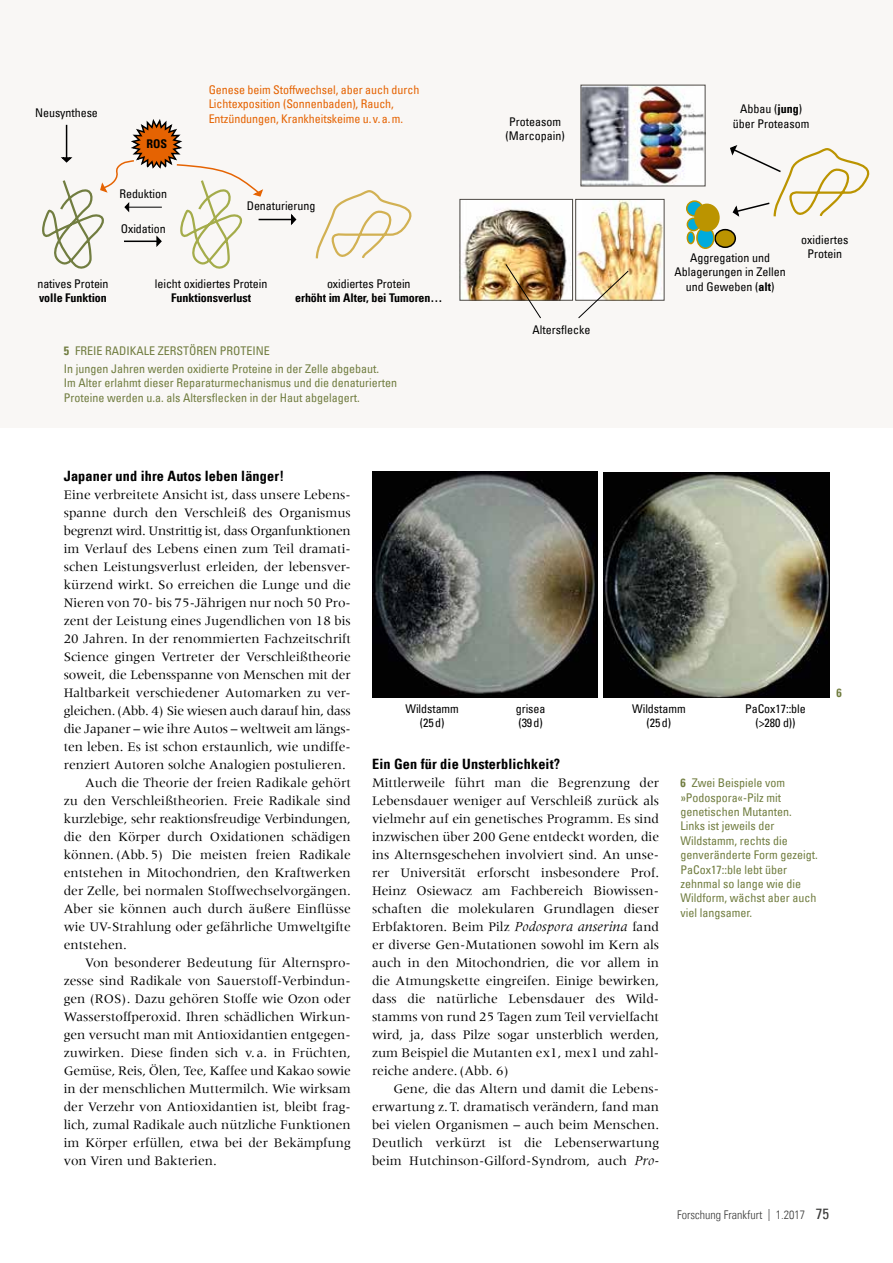
<style>
.page{position:relative;width:893px;height:1263px;background:#fff}
.page>*{position:absolute;margin:0;border:0;box-sizing:border-box;transform-origin:0 0}
.t1{font:14.25px "Univers Com 67 Bold Cond";letter-spacing:.01em;color:#000}
.t2{font:13.5px/18px "Meridien";color:#000;text-align:justify}
.t3{font:13.5px "Meridien";letter-spacing:-.02em;color:#000}
.t4{font:condensed 12px/14.4px "Univers Com 57";color:#717d40}
.t5{font:condensed 12px/14.4px "Univers Com 57";letter-spacing:-.005em;color:#000;text-align:center}
.t6{font:condensed 12px/14.4px "Univers Com 57";letter-spacing:-.005em;color:#e56302}
.t7{font:12px "Univers Com 67 Bold Cond";letter-spacing:-.005em;color:#000}
.t8{font:12px "Univers Com 47 Light Cond";color:#3b3b3a}
.t9{font:12px "Univers Com 67 Bold Cond";color:#717d40}
.s1{font-family:"Univers Com 67 Bold Cond";font-stretch:normal}
.s2{font-family:"Meridien Com";font-style:italic;font-size:14.25px}
.s3{font-family:"Univers Com 57";font-stretch:condensed;font-size:15px}
</style>
<div class="page">
<div style="left:0;top:0;width:893px;height:427px;background:#f9f7f5"></div>
<svg style="left:290px;top:213px;width:7px;height:12px"></svg>
<hr style="left:259px;top:219px;width:34px;height:1px;background:#000">
<svg style="left:315px;top:190px;width:97px;height:69px"></svg>
<svg style="left:730px;top:145px;width:140px;height:72px"></svg>
<img style="left:583px;top:87px;width:120px;height:97px">
<img style="left:464px;top:209px;width:103px;height:90px">
<div style="left:460px;top:199px;width:113px;height:102px;border:1px solid #4e4a45"></div>
<img style="left:577px;top:201px;width:85px;height:98px">
<div style="left:575px;top:199px;width:89px;height:102px;border:1px solid #4e4a45"></div>
<div style="left:715px;top:230px;width:20px;height:17px;background:#bb9400;border-radius:50%"></div>
<div style="left:714px;top:229px;width:22px;height:19px;border:2px solid #000;border-radius:50%"></div>
<div style="left:697px;top:227px;width:17px;height:21px;background:#00abdb;border-radius:50%"></div>
<div style="left:696px;top:227px;width:19px;height:22px;border:2px solid #bb9400;border-radius:50%"></div>
<div style="left:687px;top:201px;width:15px;height:15px;background:#00abdb;border-radius:50%"></div>
<div style="left:686px;top:200px;width:17px;height:17px;border:2px solid #bb9400;border-radius:50%"></div>
<div style="left:687px;top:218px;width:13px;height:13px;background:#00abdb;border-radius:50%"></div>
<div style="left:687px;top:217px;width:13px;height:14px;border:2px solid #bb9400;border-radius:50%"></div>
<div style="left:687px;top:232px;width:7px;height:12px;background:#00abdb;border-radius:50%"></div>
<div style="left:687px;top:231px;width:8px;height:13px;border:2px solid #bb9400;border-radius:50%"></div>
<img style="left:505px;top:263px;width:37px;height:56px">
<svg style="left:577px;top:270px;width:52px;height:49px"></svg>
<div style="left:694px;top:204px;width:26px;height:28px;background:#bb9400;border-radius:50%"></div>
<img style="left:603px;top:472px;width:226px;height:225px">
<img style="left:372px;top:472px;width:226px;height:225px">
<svg style="left:42px;top:119px;width:222px;height:150px"></svg>
<p class="t5" style="left:35px;top:106px;width:64px">Neusynthese</p>
<p class="t7" style="left:147px;top:136px;width:22px">ROS</p>
<p class="t5" style="left:119px;top:186px;width:49px">Reduktion</p>
<p class="t5" style="left:121px;top:222px;width:46px">Oxidation</p>
<p class="t6" style="left:209px;top:82px;width:212px">Genese beim Stoffwechsel, aber auch durch<br>Lichtexposition (Sonnenbaden), Rauch,<br>Entzündungen, Krankheitskeime u. v.a.m.</p>
<p class="t5" style="left:247px;top:199px;width:70px">Denaturierung</p>
<p class="t5" style="left:37px;top:276px;width:73px">natives Protein</p>
<p class="t7" style="left:39px;top:291px;width:69px">volle Funktion</p>
<p class="t5" style="left:155px;top:276px;width:114px">leicht oxidiertes Protein</p>
<p class="t7" style="left:171px;top:291px;width:81px">Funktionsverlust</p>
<p class="t5" style="left:327px;top:276px;width:85px">oxidiertes Protein</p>
<p class="t7" style="left:295px;top:291px;width:149px">erhöht im Alter, bei Tumoren…</p>
<p class="t4" style="left:64px;top:341px;width:317px;line-height:18.3px"><span class="s1">5</span> Freie Rad ikale zerstören Proteine<br>In jungen Jahren werden oxidierte Proteine in der Zelle abgebaut.</p>
<p class="t4" style="left:64px;top:376px;width:335px">Im Alter erlahmt dieser Reparaturmechanismus und die denaturierten<br>Proteine werden u.a. als Altersflecken in der Haut abgelagert.</p>
<p class="t5" style="left:505px;top:114px;width:61px">Proteasom (Marcopain)</p>
<p class="t5" style="left:533px;top:322px;width:59px">Altersflecke</p>
<p class="t5" style="left:733px;top:102px;width:78px">Abbau (<span class="s1">jung</span>) über Proteasom</p>
<p class="t5" style="left:801px;top:232px;width:49px">oxidiertes</p>
<p class="t5" style="left:690px;top:250px;width:82px">Aggregation und</p>
<p class="t5" style="left:807px;top:247px;width:36px">Protein</p>
<p class="t5" style="left:674px;top:264px;width:113px">Ablagerungen in Zellen und Geweben (<span class="s1">alt</span>)</p>
<p class="t1" style="left:64px;top:467px;width:222px">Japaner und ihre Autos leben länger!</p>
<p class="t2" style="left:64px;top:486px;width:289px">Eine verbreitete Ansicht ist, dass unsere Lebens-</p>
<p class="t2" style="left:64px;top:504px;width:289px">spanne durch den Verschleiß des Organismus</p>
<p class="t3" style="left:64px;top:523px;width:288px">begrenzt wird. Unstrittig ist, dass Organfunktionen</p>
<p class="t2" style="left:64px;top:540px;width:288px">im Verlauf des Lebens einen zum Teil dramati-</p>
<p class="t2" style="left:64px;top:558px;width:289px">schen Leistungsverlust erleiden, der lebensver-</p>
<p class="t2" style="left:64px;top:576px;width:289px">kürzend wirkt. So erreichen die Lunge und die</p>
<p class="t2" style="left:64px;top:594px;width:289px">Nieren von 70- bis 75- Jährigen nur noch 50 Pro-</p>
<p class="t2" style="left:64px;top:612px;width:288px">zent der Leistung eines Jugendlichen von 18 bis</p>
<p class="t2" style="left:64px;top:630px;width:289px">20 Jahren. In der renommierten Fachzeitschrift</p>
<p class="t2" style="left:64px;top:648px;width:289px">Science gingen Vertreter der Verschleißtheorie</p>
<p class="t2" style="left:64px;top:666px;width:288px">soweit, die Lebensspanne von Menschen mit der</p>
<p class="t2" style="left:64px;top:684px;width:289px">Haltbarkeit verschiedener Automarken zu ver-</p>
<p class="t3" style="left:64px;top:703px;width:289px">gleichen.(Abb. 4) Sie wiesen auch darauf hin, dass</p>
<p class="t2" style="left:64px;top:720px;width:288px">die Japaner – wie ihre Autos – weltweit am längs-</p>
<p class="t2" style="left:64px;top:738px;width:289px">ten leben. Es ist schon erstaunlich, wie undiffe-</p>
<p class="t2" style="left:64px;top:756px;width:284px">renziert Autoren solche Analogien postulieren.</p>
<p class="t2" style="left:85px;top:774px;width:267px">Auch die Theorie der freien Radikale gehört</p>
<p class="t2" style="left:64px;top:792px;width:288px">zu den Verschleißtheorien. Freie Radikale sind</p>
<p class="t2" style="left:64px;top:810px;width:289px">kurzlebige, sehr reaktionsfreudige Verbindungen,</p>
<p class="t2" style="left:64px;top:828px;width:289px">die den Körper durch Oxidationen schädigen</p>
<p class="t2" style="left:64px;top:846px;width:289px">können.(Abb.5) Die meisten freien Radikale</p>
<p class="t2" style="left:64px;top:864px;width:288px">entstehen in Mitochondrien, den Kraftwerken</p>
<p class="t2" style="left:64px;top:882px;width:289px">der Zelle, bei normalen Stoffwechselvorgängen.</p>
<p class="t2" style="left:64px;top:900px;width:289px">Aber sie können auch durch äußere Einflüsse</p>
<p class="t2" style="left:64px;top:918px;width:289px">wie UV- Strahlung oder gefährliche Umweltgifte</p>
<p class="t2" style="left:64px;top:936px;width:64px">entstehen.</p>
<p class="t2" style="left:85px;top:954px;width:267px">Von besonderer Bedeutung für Alternspro-</p>
<p class="t2" style="left:64px;top:972px;width:288px">zesse sind Radikale von Sauerstoff-Verbindun-</p>
<p class="t2" style="left:64px;top:990px;width:289px">gen (ROS). Dazu gehören Stoffe wie Ozon oder</p>
<p class="t2" style="left:64px;top:1008px;width:289px">Wasserstoffperoxid. Ihren schädlichen Wirkun-</p>
<p class="t2" style="left:64px;top:1026px;width:289px">gen versucht man mit Antioxidantien entgegen-</p>
<p class="t2" style="left:64px;top:1044px;width:289px">zuwirken. Diese finden sich v.a. in Früchten,</p>
<p class="t2" style="left:64px;top:1062px;width:289px">Gemüse, Reis, Ölen, Tee, Kaffee und Kakao sowie</p>
<p class="t2" style="left:64px;top:1080px;width:289px">in der menschlichen Muttermilch. Wie wirksam</p>
<p class="t2" style="left:64px;top:1097px;width:289px">der Verzehr von Antioxidantien ist, bleibt frag-</p>
<p class="t2" style="left:64px;top:1115px;width:288px">lich, zumal Radikale auch nützliche Funktionen</p>
<p class="t2" style="left:64px;top:1133px;width:289px">im Körper erfüllen, etwa bei der Bekämpfung</p>
<p class="t2" style="left:64px;top:1151px;width:155px">von Viren und Bakterien.</p>
<p class="t5" style="left:516px;top:701px;width:31px;text-align:left">grisea (39d)</p>
<p class="t5" style="left:745px;top:701px;width:62px">PaCox17::ble (&gt;280 d))</p>
<p class="t5" style="left:405px;top:701px;width:55px">Wildstamm (25d)</p>
<p class="t5" style="left:632px;top:701px;width:55px">Wildstamm (25d)</p>
<p class="t1" style="left:372px;top:755px;width:190px">Ein Gen für die Unsterblichkeit?</p>
<p class="t2" style="left:372px;top:774px;width:289px">Mittlerweile führt man die Begrenzung der Lebensdauer weniger auf Verschleiß zurück als vielmehr auf ein genetisches Programm. Es sind inzwischen über 200 Gene entdeckt worden, die ins Alternsgeschehen involviert sind. An unse&shy;rer Universität erforscht insbesondere Prof.<br>Heinz Osiewacz am Fachbereich Biowissen&shy;schaften die molekularen Grundlagen dieser Erbfaktoren. Beim Pilz <span class="s2">Podospora anserina</span> fand er diverse Gen-Mutationen sowohl im Kern als auch in den Mitochondrien, die vor allem in die Atmungskette eingreifen. Einige bewirken, dass die natürliche Lebensdauer des Wild&shy;stamms von rund 25 Tagen zum Teil vervielfacht wird, ja, dass Pilze sogar unsterblich werden, zum Beispiel die Mutanten ex1, mex1 und zahl&shy;reiche andere.(Abb. 6)</p>
<p class="t2" style="left:372px;top:1080px;width:289px;text-indent:21px">Gene, die das Altern und damit die Lebens&shy;erwartung z.T. dramatisch verändern, fand man bei vielen Organismen – auch beim Menschen.<br>Deutlich verkürzt ist die Lebenserwartung beim Hutchinson- Gilford- Syndrom, auch <span class="s2">Pro-</span></p>
<p class="t4" style="left:680px;top:775px;width:139px"><span class="s1">6</span> Zwei Beispiele vom »Podospora«-Pilz mit genetischen Mutanten.<br>Links ist jeweils der<br>Wildstamm, rechts die genveränderte Form gezeigt.<br>PaCox17::ble lebt über zehnmal so lange wie die<br>Wildform, wächst aber auch viel langsamer.</p>
<p class="t9" style="left:837px;top:685px;width:7px">6</p>
<p class="t8" style="left:677px;top:1208px;width:153px">Forschung Frankfurt | 1.2017 <span class="s3">75</span></p>
</div>
